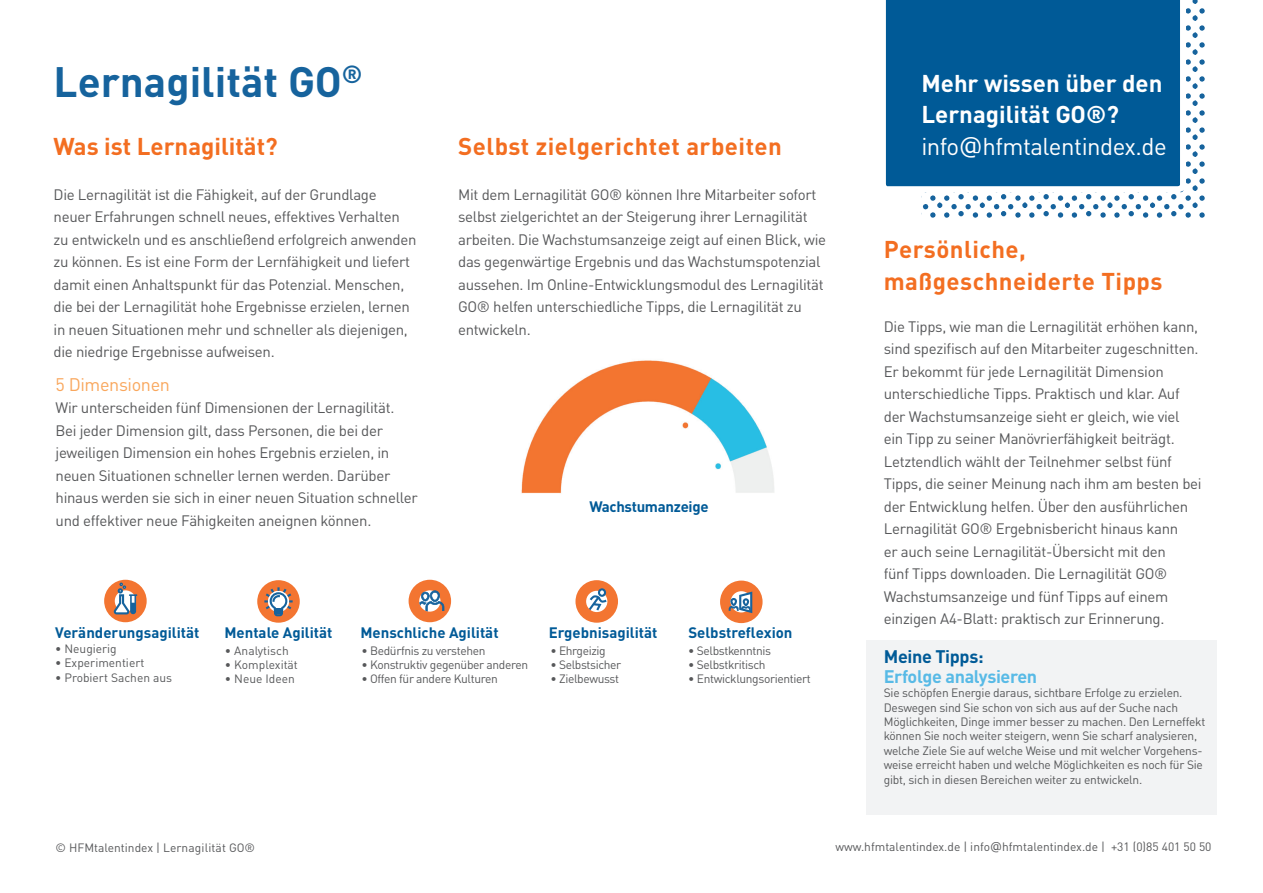
<style>
.page{position:relative;width:1263px;height:893px;background:#fff}
.page>*{position:absolute;margin:0;border:0;box-sizing:border-box;transform-origin:0 0}
.t1{font:700 42px "DINOT";color:#16639d}
.t2{font:700 24px/31.5px "DINOT";letter-spacing:.02em;color:#f36e21}
.t3{font:700 24px/31.5px "DINOT";color:#fff}
.t4{font:24px "DINOT";letter-spacing:-.02em;color:#fff}
.t5{font:700 24px "DINOT";color:#f36e21}
.t6{font:700 18px "DINOT";letter-spacing:-.02em;color:#58bae6}
.t7{font:18px "DINOT";letter-spacing:-.02em;color:#f9a75d}
.t8{font:700 18px "DINOT";letter-spacing:-.02em;color:#005a97}
.t9{font:15px/22.5px "DINOT";letter-spacing:-.02em;color:#57585a}
.t10{font:700 15px "DINOT";color:#005a97}
.t11{font:700 15px "DINOT";letter-spacing:-.02em;color:#005a97}
.t12{font:12px/14.4px "DINOT";letter-spacing:-.02em;color:#57585a}
.t13{font:12px "DINOT";color:#57585a}
.s1{font-family:"Verdana"}
</style>
<div class="page">
<div style="left:866px;top:641px;width:351px;height:174px;background:#f2f3f4"></div>
<svg style="left:922px;top:0;width:283px;height:218px"></svg>
<div style="left:885px;top:0;width:301px;height:192px;background:#005a97"></div>
<svg style="left:104px;top:580px;width:43px;height:42px"></svg>
<svg style="left:257px;top:580px;width:43px;height:43px"></svg>
<svg style="left:409px;top:580px;width:42px;height:42px"></svg>
<svg style="left:575px;top:580px;width:43px;height:43px"></svg>
<svg style="left:720px;top:581px;width:42px;height:42px"></svg>
<img style="left:521px;top:360px;width:253px;height:134px">
<p class="t1" style="left:54px;top:53px;width:310px">Lernagilität GO<sup>®</sup></p>
<p class="t5" style="left:54px;top:130px;width:226px">Was ist Lernagilität?</p>
<p class="t9" style="left:54px;top:183px;width:364px">Die Lernagilität ist die Fähigkeit, auf der Grundlage neuer Erfahrungen schnell neues, effektives Verhalten zu entwickeln und es anschließend erfolgreich anwenden zu können. Es ist eine Form der Lernfähigkeit und liefert damit einen Anhaltspunkt für das Potenzial. Menschen, die bei der Lernagilität hohe Ergebnisse erzielen, lernen in neuen Situationen mehr und schneller als diejenigen, die niedrige Ergebnisse aufweisen.</p>
<p class="t7" style="left:56px;top:373px;width:116px">5 Dimensionen</p>
<p class="t9" style="left:56px;top:396px;width:364px">Wir unterscheiden fünf Dimensionen der Lernagilität.<br>Bei jeder Dimension gilt, dass Personen, die bei der jeweiligen Dimension ein hohes Ergebnis erzielen, in neuen Situationen schneller lernen werden. Darüber hinaus werden sie sich in einer neuen Situation schneller und effektiver neue Fähigkeiten aneignen können.</p>
<p class="t2" style="left:458px;top:129px;width:325px">Selbst zielgerichtet arbeiten</p>
<p class="t9" style="left:458px;top:183px;width:369px">Mit dem Lernagilität GO® können Ihre Mitarbeiter sofort selbst zielgerichtet an der Steigerung ihrer Lernagilität arbeiten. Die Wachstumsanzeige zeigt auf einen Blick, wie das gegenwärtige Ergebnis und das Wachstumspotenzial aussehen. Im Online-Entwicklungsmodul des Lernagilität GO® helfen unterschiedliche Tipps, die Lernagilität zu entwickeln.</p>
<p class="t11" style="left:589px;top:496px;width:121px">Wachstumanzeige</p>
<p class="t10" style="left:55px;top:622px;width:146px">Veränderungsagilität</p>
<p class="t13" style="left:55px;top:641px;width:63px">• Neugierig</p>
<p class="t13" style="left:55px;top:656px;width:91px">• Experimentiert</p>
<p class="t13" style="left:55px;top:670px;width:119px">• Probiert Sachen aus</p>
<p class="t10" style="left:224px;top:622px;width:109px">Mentale Agilität</p>
<p class="t13" style="left:225px;top:643px;width:65px">• Analytisch</p>
<p class="t13" style="left:225px;top:657px;width:74px">• Komplexität</p>
<p class="t13" style="left:225px;top:671px;width:71px">• Neue Ideen</p>
<p class="t10" style="left:360px;top:622px;width:140px">Menschliche Agilität</p>
<p class="t12" style="left:361px;top:643px;width:126px">• Bedürfnis zu verstehen</p>
<p class="t12" style="left:361px;top:657px;width:168px">• Konstruktiv gegenüber anderen</p>
<p class="t12" style="left:361px;top:672px;width:138px">• Offen für andere Kulturen</p>
<p class="t10" style="left:549px;top:622px;width:110px">Ergebnisagilität</p>
<p class="t12" style="left:550px;top:643px;width:57px">• Ehrgeizig</p>
<p class="t12" style="left:550px;top:657px;width:72px">• Selbstsicher</p>
<p class="t12" style="left:550px;top:672px;width:70px">• Zielbewusst</p>
<p class="t10" style="left:688px;top:622px;width:106px">Selbstreflexion</p>
<p class="t12" style="left:688px;top:643px;width:84px">• Selbstkenntnis</p>
<p class="t12" style="left:688px;top:657px;width:79px">• Selbstkritisch</p>
<p class="t12" style="left:688px;top:672px;width:124px">• Entwicklungsorientiert</p>
<p class="t3" style="left:921px;top:66px;width:243px">Mehr wissen über den<br>Lernagilität GO®?</p>
<p class="t4" style="left:921px;top:131px;width:247px">info<span class="s1">@</span>hfmtalentindex.de</p>
<p class="t2" style="left:884px;top:233px;width:280px">Persönliche, maßgeschneiderte Tipps</p>
<p class="t9" style="left:884px;top:315px;width:319px">Die Tipps, wie man die Lernagilität erhöhen kann, sind spezifisch auf den Mitarbeiter zugeschnitten.<br>Er bekommt für jede Lernagilität Dimension unterschiedliche Tipps. Praktisch und klar. Auf der Wachstumsanzeige sieht er gleich, wie viel ein Tipp zu seiner Manövrierfähigkeit beiträgt.<br>Letztendlich wählt der Teilnehmer selbst fünf Tipps, die seiner Meinung nach ihm am besten bei der Entwicklung helfen. Über den ausführlichen Lernagilität GO® Ergebnisbericht hinaus kann<br>er auch seine Lernagilität-Übersicht mit den<br>fünf Tipps downloaden. Die Lernagilität GO® Wachstumsanzeige und fünf Tipps auf einem einzigen A4-Blatt: praktisch zur Erinnerung.</p>
<p class="t8" style="left:884px;top:644px;width:101px">Meine Tipps:</p>
<p class="t6" style="left:884px;top:664px;width:155px">Erfolge analysieren</p>
<p class="t12" style="left:884px;top:685px;width:323px">Sie schöpfen Energie daraus, sichtbare Erfolge zu erzielen.<br>Deswegen sind Sie schon von sich aus auf der Suche nach Möglichkeiten, Dinge immer besser zu machen. Den Lerneffekt können Sie noch weiter steigern, wenn Sie scharf analysieren, welche Ziele Sie auf welche Weise und mit welcher Vorgehens&shy;weise erreicht haben und welche Möglichkeiten es noch für Sie gibt, sich in diesen Bereichen weiter zu entwickeln.</p>
<p class="t13" style="left:56px;top:840px;width:201px">© HFMtalentindex | Lernagilität GO®</p>
<p class="t13" style="left:835px;top:839px;width:378px">www.hfmtalentindex.de | info<span class="s1">@</span>hfmtalentindex.de | +31 (0)85 401 50 50</p>
</div>
